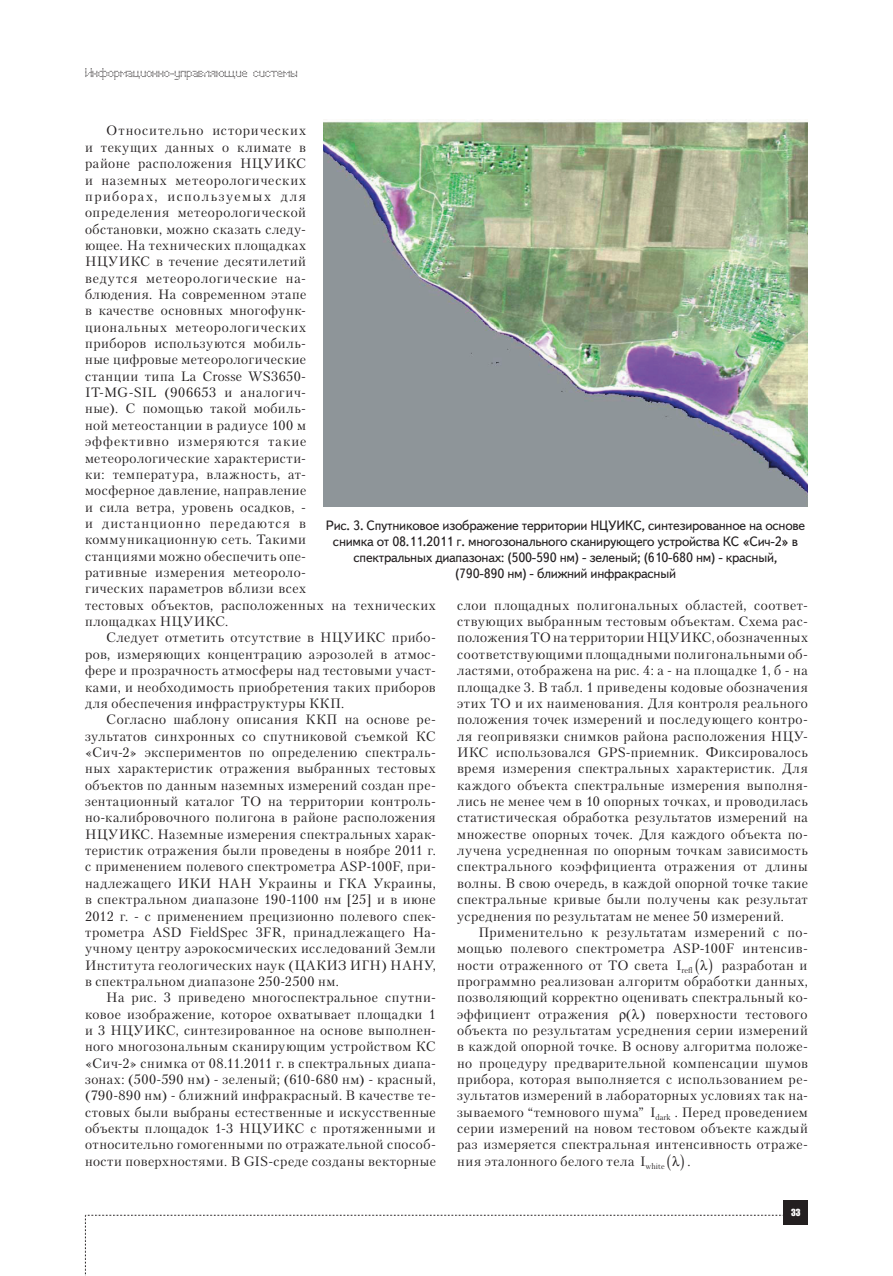
<style>
.page{position:relative;width:893px;height:1276px;background:#fff}
.page>*{position:absolute;margin:0;border:0;box-sizing:border-box;transform-origin:0 0}
.t1{font:13.5px/16.4px "Petersburg C";letter-spacing:.04em;color:#231f20;text-align:justify}
.t2{font:13.5px/16.2px "Text Book C";letter-spacing:-.02em;color:#231f20;text-align:center}
.t3{font:12px "Perfo";letter-spacing:.015em;color:#231f20}
.t4{font:9px "Impact";color:#fff}
</style>
<div class="page">
<svg style="left:85px;top:1215px;width:699px;height:61px"></svg>
<div style="left:784px;top:1200px;width:24px;height:25px;background:#231f20"></div>
<img style="left:323px;top:120px;width:485px;height:386px">
<p class="t3" style="left:85px;top:66px;width:214px">Информационно-управляющие системы</p>
<p class="t1" style="left:85px;top:122px;width:352px;text-align:left;text-indent:21px">Относительно исторических<br>и текущих данных о климате в<br>районе расположения НЦУИКС<br>и наземных метеорологических<br>приборах, используемых для<br>определения метеорологической<br>обстановки, можно сказать следу-<br>ющее. На технических площадках<br>НЦУИКС в течение десятилетий<br>ведутся метеорологические на-<br>блюдения. На современном этапе<br>в качестве основных многофунк-<br>циональных метеорологических<br>приборов используются мобиль-<br>ные цифровые метеорологические<br>станции типа La Crosse WS3650-<br>IT-MG-SIL (906653 и аналогич-<br>ные). С помощью такой мобиль-<br>ной метеостанции в радиусе 100 м<br>эффективно измеряются такие<br>метеорологические характеристи-<br>ки: температура, влажность, ат-<br>мосферное давление, направление<br>и сила ветра, уровень осадков, -<br>и дистанционно передаются в коммуникационную сеть. Такими<br>станциями можно обеспечить опе-<br>ративные измерения метеороло-<br>гических параметров вблизи всех<br>тестовых объектов, расположенных на технических площадках НЦУИКС.</p>
<p class="t1" style="left:85px;top:629px;width:352px;text-indent:21px">Следует отметить отсутствие в НЦУИКС прибо&shy;ров, измеряющих концентрацию аэрозолей в атмос&shy;фере и прозрачность атмосферы над тестовыми участ&shy;ками, и необходимость приобретения таких приборов для обеспечения инфраструктуры ККП.</p>
<p class="t1" style="left:85px;top:711px;width:352px;text-indent:21px">Согласно шаблону описания ККП на основе ре&shy;зультатов синхронных со спутниковой съемкой КС «Сич-2» экспериментов по определению спектраль&shy;ных характеристик отражения выбранных тестовых объектов по данным наземных измерений создан пре&shy;зентационный каталог ТО на территории контроль&shy;но-калибровочного полигона в районе расположения НЦУИКС. Наземные измерения спектральных харак&shy;теристик отражения были проведены в ноябре 2011 г. с применением полевого спектрометра ASP-100F, при&shy;надлежащего ИКИ НАН Украины и ГКА Украины, в спектральном диапазоне 190-1100 нм [25] и в июне 2012 г. - с применением прецизионно полевого спек&shy;трометра ASD FieldSpec 3FR, принадлежащего На&shy;учному центру аэрокосмических исследований Земли Института геологических наук (ЦАКИЗ ИГН) НАНУ, в спектральном диапазоне 250-2500 нм.</p>
<p class="t1" style="left:85px;top:989px;width:352px;text-indent:21px">На рис. 3 приведено многоспектральное спутни&shy;ковое изображение, которое охватывает площадки 1 и 3 НЦУИКС, синтезированное на основе выполнен&shy;ного многозональным сканирующим устройством КС «Сич-2» снимка от 08.11.2011 г. в спектральных диапа&shy;зонах: (500-590 нм) - зеленый; (610-680 нм) - красный, (790-890 нм) - ближний инфракрасный. В качестве те&shy;стовых были выбраны естественные и искусственные объекты площадок 1-3 НЦУИКС с протяженными и относительно гомогенными по отражательной способ&shy;ности поверхностями. В GIS-среде созданы векторные</p>
<p class="t2" style="left:326px;top:517px;width:481px">Рис. 3. Спутниковое изображение территории НЦУИКС, синтезированное на основе снимка от 08.11.2011 г. многозонального сканирующего устройства КС «Сич-2» в спектральных диапазонах: (500-590 нм) - зеленый; (610-680 нм) - красный,<br>(790-890 нм) - ближний инфракрасный</p>
<p class="t1" style="left:457px;top:597px;width:352px">слои площадных полигональных областей, соответ&shy;ствующих выбранным тестовым объектам. Схема рас&shy;положения ТО на территории НЦУИКС, обозначенных соответствующими площадными полигональными об&shy;ластями, отображена на рис. 4: а - на площадке 1, б - на площадке 3. В табл. 1 приведены кодовые обозначения этих ТО и их наименования. Для контроля реального положения точек измерений и последующего контро&shy;ля геопривязки снимков района расположения НЦУ-ИКС использовался GPS-приемник. Фиксировалось время измерения спектральных характеристик. Для каждого объекта спектральные измерения выполня&shy;лись не менее чем в 10 опорных точках, и проводилась статистическая обработка результатов измерений на множестве опорных точек. Для каждого объекта по&shy;лучена усредненная по опорным точкам зависимость спектрального коэффициента отражения от длины волны. В свою очередь, в каждой опорной точке такие спектральные кривые были получены как результат усреднения по результатам не менее 50 измерений.</p>
<p class="t1" style="left:457px;top:924px;width:352px;text-indent:21px">Применительно к результатам измерений с по&shy;мощью полевого спектрометра ASP-100F интенсив&shy;ности отраженного от ТО света I<sub>refl</sub></p>
<p class="t1" style="left:457px;top:956px;width:352px;text-indent:265px">разработан и программно реализован алгоритм обработки данных, позволяющий корректно оценивать спектральный ко&shy;эффициент отражения</p>
<p class="t1" style="left:457px;top:1005px;width:352px;text-indent:169px">( ) поверхности тестового объекта по результатам усреднения серии измерений в каждой опорной точке. В основу алгоритма положе&shy;но процедуру предварительной компенсации шумов прибора, которая выполняется с использованием ре&shy;зультатов измерений в лабораторных условиях так на&shy;зываемого “темнового шума” I<sub>dark</sub> . Перед проведением серии измерений на новом тестовом объекте каждый раз измеряется спектральная интенсивность отраже&shy;ния эталонного белого тела I<sub>white</sub></p>
<p class="t1" style="left:687px;top:1152px;width:5px">.</p>
<p class="t4" style="left:791px;top:1205px;width:11px">33</p>
</div>
